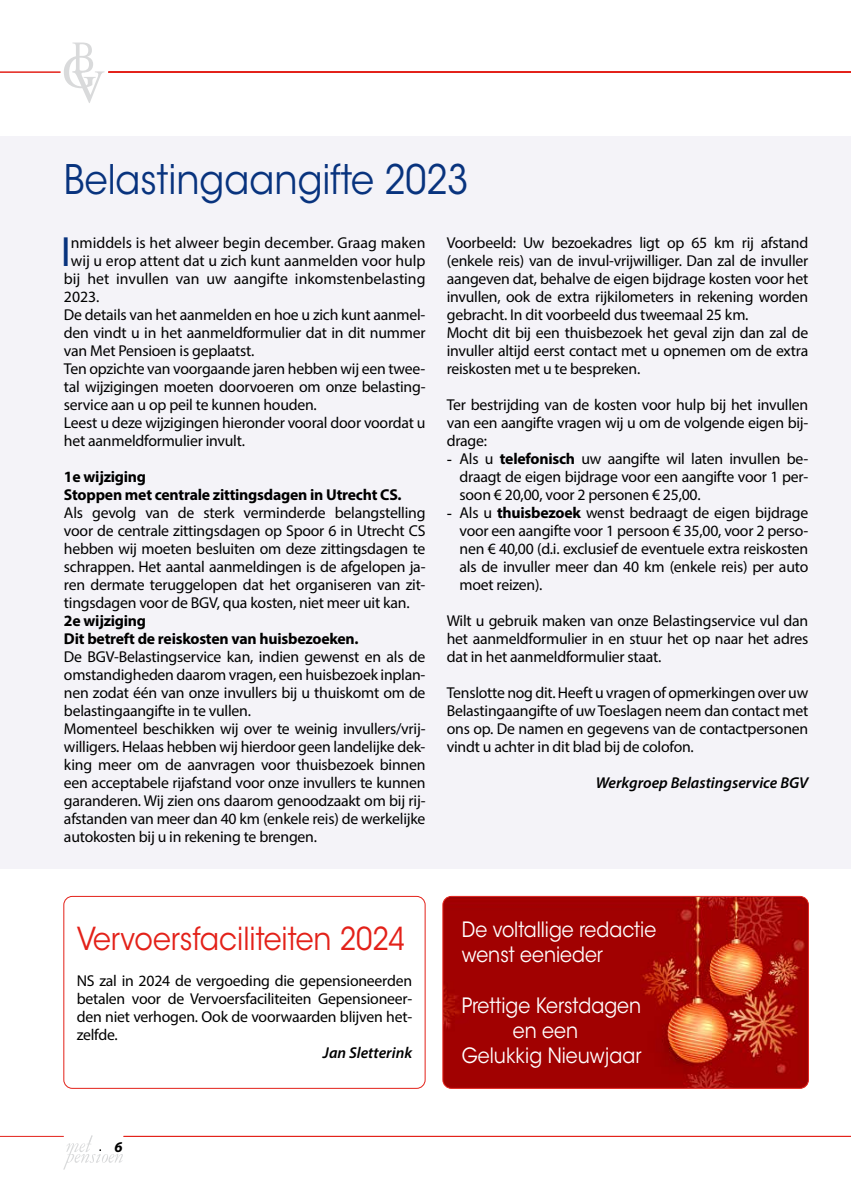
<style>
.page{position:relative;width:851px;height:1191px;background:#fff}
.page>*{position:absolute;margin:0;border:0;box-sizing:border-box;transform-origin:0 0}
.t1{font:42.45px "Myriad Pro";color:#08337e}
.t2{font:40.5px "ITC Avant Garde Std";color:#08337e;scale:.9 1}
.t3{font:31.5px "ITC Avant Garde Std";color:#e32119;scale:.9 1}
.t4{font:21px/25.2px "ITC Avant Garde Std";color:#fff;scale:.9 1}
.t5{font:15.75px/18px "Myriad Pro";letter-spacing:-.015em;color:#000;text-align:justify}
.t6{font:700 15.75px/18px "Myriad Pro";letter-spacing:-.015em;color:#000}
.t7{font:italic 600 15.75px "Myriad Pro";color:#000}
.t8{font:italic 700 15px "Myriad Pro";color:#000}
.s1{font-family:"Times New Roman"}
.s2{font-weight:700}
</style>
<div class="page">
<svg style="left:63px;top:1135px;width:60px;height:34px"></svg>
<hr style="left:0;top:1136px;width:64px;height:1px;background:#e32119">
<hr style="left:0;top:71px;width:60px;height:2px;background:#e32119">
<svg style="left:64px;top:43px;width:40px;height:60px"></svg>
<hr style="left:123px;top:1136px;width:727px;height:1px;background:#e32119">
<hr style="left:108px;top:71px;width:742px;height:2px;background:#e32119">
<div style="left:0;top:137px;width:850px;height:732px;background:#f4f3f8"></div>
<div style="left:64px;top:896px;width:361px;height:192px;border:1px solid #e32119;border-radius:9px"></div>
<img style="left:443px;top:896px;width:365px;height:192px">
<div style="left:442px;top:896px;width:366px;height:192px;border:1px solid #e32119;border-radius:9px"></div>
<h2 class="t2" style="left:64px;top:155px;width:451px">Belastingaangifte 2023</h2>
<h1 class="t1" style="left:61px;top:225px;width:12px">I</h1>
<p class="t5" style="left:71px;top:233px;width:356px">nmiddels is het alweer begin december. Graag maken</p>
<p class="t5" style="left:71px;top:251px;width:356px">wij u erop attent dat u zich kunt aanmelden voor hulp</p>
<p class="t5" style="left:64px;top:269px;width:363px">bij het invullen van uw aangifte inkomstenbelasting</p>
<p class="t5" style="left:64px;top:287px;width:37px">2023.</p>
<p class="t5" style="left:64px;top:305px;width:363px">De details van het aanmelden en hoe u zich kunt aanmel-</p>
<p class="t5" style="left:64px;top:323px;width:363px">den vindt u in het aanmeldformulier dat in dit nummer</p>
<p class="t5" style="left:64px;top:341px;width:192px">van Met Pensioen is geplaatst.</p>
<p class="t5" style="left:64px;top:359px;width:363px">Ten opzichte van voorgaande jaren hebben wij een twee-</p>
<p class="t5" style="left:64px;top:377px;width:363px">tal wijzigingen moeten doorvoeren om onze belasting-</p>
<p class="t5" style="left:64px;top:395px;width:254px">service aan u op peil te kunnen houden.</p>
<p class="t5" style="left:64px;top:413px;width:363px">Leest u deze wijzigingen hieronder vooral door voordat u</p>
<p class="t5" style="left:64px;top:431px;width:182px">het aanmeldformulier invult.</p>
<p class="t6" style="left:64px;top:467px;width:339px">1e wijziging<br>Stoppen met centrale zittingsdagen in Utrecht CS.</p>
<p class="t5" style="left:64px;top:503px;width:363px">Als gevolg van de sterk verminderde belangstelling voor de centrale zittingsdagen op Spoor 6 in Utrecht CS hebben wij moeten besluiten om deze zittingsdagen te schrappen. Het aantal aanmeldingen is de afgelopen ja&shy;ren dermate teruggelopen dat het organiseren van zit&shy;tingsdagen voor de BGV, qua kosten, niet meer uit kan.</p>
<p class="t6" style="left:64px;top:611px;width:296px">2e wijziging<br>Dit betreft de reiskosten van huisbezoeken.</p>
<p class="t5" style="left:64px;top:647px;width:363px;text-align:left">De BGV-Belastingservice kan, indien gewenst en als de omstandigheden daarom vragen, een huisbezoek inplan&shy;nen zodat één van onze invullers bij u thuiskomt om de belastingaangifte in te vullen.<br>Momenteel beschikken wij over te weinig invullers/vrij&shy;willigers. Helaas hebben wij hierdoor geen landelijke dek&shy;king meer om de aanvragen voor thuisbezoek binnen een acceptabele rijafstand voor onze invullers te kunnen garanderen. Wij zien ons daarom genoodzaakt om bij rij&shy;afstanden van meer dan 40 km (enkele reis) de werkelijke autokosten bij u in rekening te brengen.</p>
<p class="t5" style="left:446px;top:233px;width:363px;text-align:left">Voorbeeld: Uw bezoekadres ligt op 65 km rij afstand (enkele reis) van de invul-vrijwilliger. Dan zal de invuller aangeven dat, behalve de eigen bijdrage kosten voor het invullen, ook de extra rijkilometers in rekening worden gebracht. In dit voorbeeld dus tweemaal 25 km.<br>Mocht dit bij een thuisbezoek het geval zijn dan zal de invuller altijd eerst contact met u opnemen om de extra reiskosten met u te bespreken.</p>
<p class="t5" style="left:446px;top:395px;width:363px">Ter bestrijding van de kosten voor hulp bij het invullen van een aangifte vragen wij u om de volgende eigen bij&shy;drage:</p>
<p class="t5" style="left:459px;top:449px;width:350px;text-indent:-13px"><span class="s1">-</span> Als u <span class="s2">telefonisch</span> uw aangifte wil laten invullen be&shy;draagt de eigen bijdrage voor een aangifte voor 1 per&shy;soon € 20,00, voor 2 personen € 25,00.</p>
<p class="t5" style="left:459px;top:503px;width:350px;text-indent:-13px"><span class="s1">-</span> Als u <span class="s2">thuisbezoek</span> wenst bedraagt de eigen bijdrage voor een aangifte voor 1 persoon € 35,00, voor 2 perso&shy;nen € 40,00 (d.i. exclusief de eventuele extra reiskosten als de invuller meer dan 40 km (enkele reis) per auto moet reizen).</p>
<p class="t5" style="left:446px;top:611px;width:363px">Wilt u gebruik maken van onze Belastingservice vul dan het aanmeldformulier in en stuur het op naar het adres dat in het aanmeldformulier staat.</p>
<p class="t5" style="left:446px;top:683px;width:363px">Tenslotte nog dit. Heeft u vragen of opmerkingen over uw Belastingaangifte of uw Toeslagen neem dan contact met ons op. De namen en gegevens van de contactpersonen vindt u achter in dit blad bij de colofon.</p>
<p class="t7" style="left:595px;top:773px;width:214px">Werkgroep Belastingservice BGV</p>
<h3 class="t3" style="left:77px;top:919px;width:366px">Vervoersfaciliteiten 2024</h3>
<p class="t5" style="left:77px;top:971px;width:337px">NS zal in 2024 de vergoeding die gepensioneerden betalen voor de Vervoersfaciliteiten Gepensioneer&shy;den niet verhogen. Ook de voorwaarden blijven het&shy;zelfde.</p>
<p class="t7" style="left:323px;top:1043px;width:91px">Jan Sletterink</p>
<p class="t8" style="left:114px;top:1137px;width:10px">6</p>
<h3 class="t4" style="left:462px;top:917px;width:217px">De voltallige redactie wenst eenieder</h3>
<h3 class="t4" style="left:462px;top:992px;width:201px;text-align:center">Prettige Kerstdagen en een<br>Gelukkig Nieuwjaar</h3>
</div>
